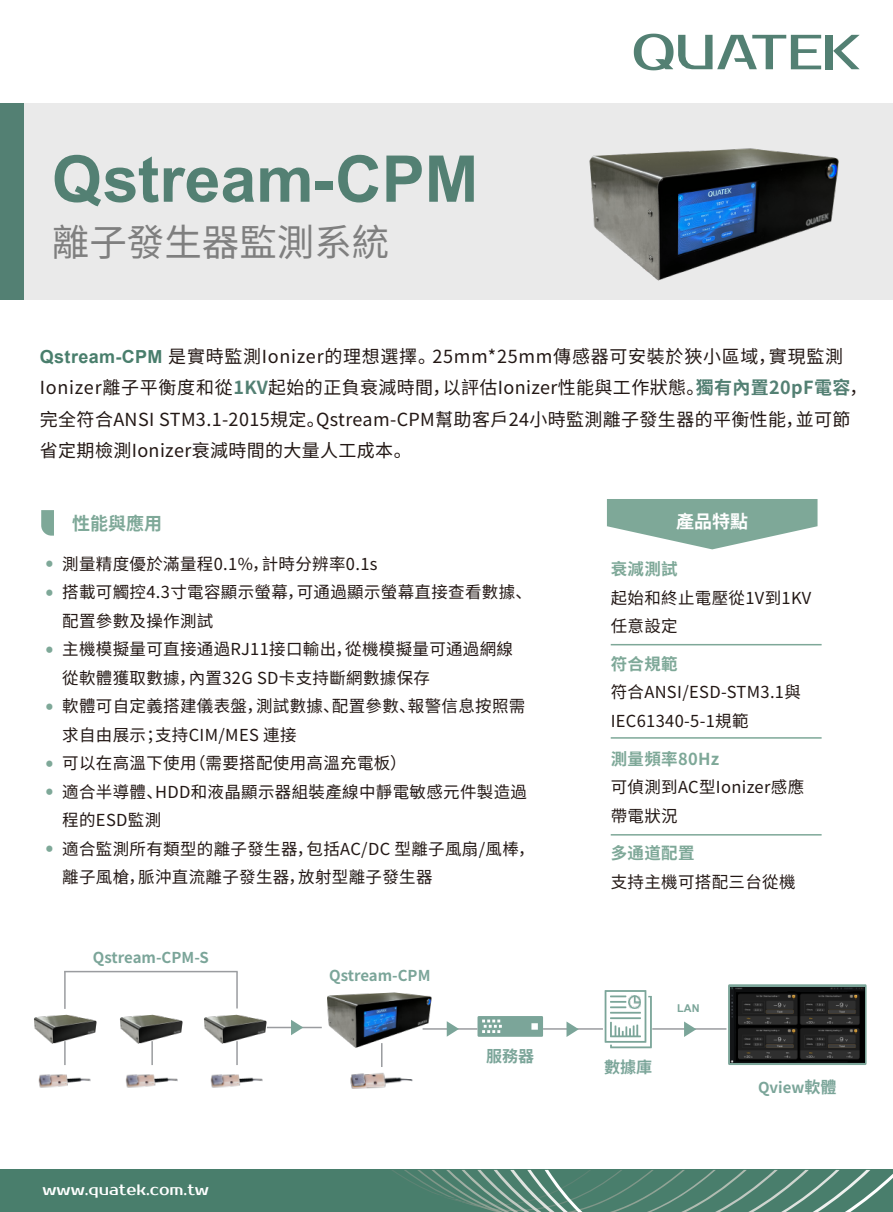
<style>
.page{position:relative;width:893px;height:1212px;background:#fff}
.page>*{position:absolute;margin:0;border:0;box-sizing:border-box;transform-origin:0 0}
.t1{font:700 64.5px "Arial";color:#538073}
.t2{font:37.5px "Source Han Sans CN";color:#7f7f7f}
.t3{font:700 33px/57px "Source Han Sans CN";color:#7ea898}
.t4{font:18px/31.5px "Source Han Sans CN";letter-spacing:.02em;color:#231815}
.t5{font:700 18px "Source Han Sans CN";color:#7ea898}
.t6{font:700 18px "Source Han Sans CN";color:#fff}
.t7{font:16.5px/28.5px "Source Han Sans CN";letter-spacing:.02em;color:#231815}
.t8{font:700 16.5px "Source Han Sans CN";letter-spacing:.02em;color:#7ea898}
.t9{font:700 16.05px "Source Han Sans CN";color:#7ba599}
.t10{font:700 15px "Source Han Sans CN";color:#7ba599}
.t11{font:15px "Prosto";color:#fff}
.t12{font:700 10.8px "Arial";color:#7ba599}
.s1{font-family:"Arial";font-weight:700;color:#497e6c}
.s2{font-weight:700;color:#538073}
.s3{font-size:16.05px}
</style>
<div class="page">
<div style="left:0;top:1170px;width:893px;height:42px;background:#497e6c"></div>
<svg style="left:392px;top:1170px;width:501px;height:42px"></svg>
<div style="left:0;top:104px;width:893px;height:196px;background:#eaeaea"></div>
<svg style="left:833px;top:35px;width:27px;height:17px"></svg>
<div style="left:826px;top:35px;width:7px;height:34px;background:#538073"></div>
<svg style="left:634px;top:34px;width:187px;height:18px"></svg>
<div style="left:0;top:104px;width:24px;height:196px;background:#538073"></div>
<img style="left:516px;top:52px;width:377px;height:229px">
<svg style="left:41px;top:510px;width:13px;height:26px"></svg>
<hr style="left:611px;top:644px;width:211px;height:1px;background:#7ea898">
<hr style="left:611px;top:737px;width:211px;height:2px;background:#7ea898">
<hr style="left:611px;top:834px;width:211px;height:1px;background:#7ea898">
<svg style="left:607px;top:499px;width:210px;height:50px"></svg>
<img style="left:303px;top:992px;width:144px;height:75px">
<svg style="left:477px;top:1016px;width:66px;height:21px"></svg>
<svg style="left:605px;top:990px;width:47px;height:58px"></svg>
<hr style="left:423px;top:1028px;width:54px;height:2px;background:#9a9c9f">
<svg style="left:447px;top:1021px;width:12px;height:16px"></svg>
<hr style="left:267px;top:1027px;width:55px;height:1px;background:#9a9c9f">
<svg style="left:291px;top:1020px;width:12px;height:15px"></svg>
<hr style="left:543px;top:1028px;width:60px;height:2px;background:#9a9c9f">
<svg style="left:566px;top:1021px;width:13px;height:16px"></svg>
<hr style="left:652px;top:1028px;width:74px;height:2px;background:#9a9c9f">
<svg style="left:684px;top:1021px;width:12px;height:16px"></svg>
<svg style="left:728px;top:984px;width:139px;height:81px"></svg>
<img style="left:731px;top:987px;width:133px;height:75px">
<hr style="left:64px;top:971px;width:174px;height:1px;background:#9a9c9f">
<hr style="left:64px;top:971px;width:2px;height:38px;background:#9a9c9f">
<hr style="left:236px;top:972px;width:2px;height:36px;background:#9a9c9f">
<hr style="left:64px;top:1041px;width:2px;height:24px;background:#9a9c9f">
<img style="left:34px;top:1002px;width:63px;height:49px">
<img style="left:120px;top:1014px;width:63px;height:30px">
<img style="left:204px;top:1002px;width:70px;height:42px">
<img style="left:38px;top:1074px;width:53px;height:14px">
<hr style="left:151px;top:1041px;width:2px;height:24px;background:#9a9c9f">
<img style="left:125px;top:1074px;width:53px;height:14px">
<hr style="left:236px;top:1041px;width:2px;height:24px;background:#9a9c9f">
<img style="left:210px;top:1074px;width:53px;height:14px">
<svg style="left:381px;top:1043px;width:1px;height:24px"></svg>
<img style="left:350px;top:1072px;width:63px;height:17px">
<h1 class="t1" style="left:52px;top:141px;width:428px">Qstream-CPM</h1>
<h2 class="t2" style="left:52px;top:222px;width:339px">離子發生器監測系統</h2>
<p class="t4" style="left:40px;top:341px;width:829px"><span class="s1">Qstream-CPM</span> 是實時監測Ionizer的理想選擇。25mm*25mm傳感器可安裝於狹小區域，實現監測Ionizer離子平衡度和從<span class="s2">1KV</span>起始的正負衰減時間，以評估Ionizer性能與工作狀態。<span class="s2">獨有內置20pF電容</span>，完全符合ANSI STM3.1-2015規定。Qstream-CPM幫助客戶24小時監測離子發生器的平衡性能，並可節省定期檢測Ionizer衰減時間的大量人工成本。</p>
<h3 class="t3" style="left:40px;top:550px;width:21px;line-height:28.5px">· ·</h3>
<h3 class="t3" style="left:40px;top:622px;width:21px;text-align:justify">· · ·</h3>
<h3 class="t3" style="left:40px;top:764px;width:21px">· ·</h3>
<p class="t5" style="left:72px;top:513px;width:91px">性能與應用</p>
<p class="t6" style="left:676px;top:511px;width:73px">產品特點</p>
<p class="t7" style="left:62px;top:550px;width:474px">測量精度優於滿量程0.1%，計時分辨率0.1s<br>搭載可觸控4.3寸電容顯示螢幕，可通過顯示螢幕直接查看數據、配置參數及操作測試<br>主機模擬量可直接通過RJ11接口輸出，從機模擬量可通過網線<br>從軟體獲取數據，內置32G SD卡支持斷網數據保存<br>軟體可自定義搭建儀表盤，測試數據、配置參數、報警信息按照需求自由展示；支持CIM/MES 連接<br>可以在高溫下使用（需要搭配使用高溫充電板）<br>適合半導體、HDD和液晶顯示器組裝產線中靜電敏感元件製造過程的ESD監測<br>適合監測所有類型的離子發生器，包括AC/DC 型離子風扇/風棒，離子風槍，脈沖直流離子發生器，放射型離子發生器</p>
<p class="t8" style="left:611px;top:560px;width:68px">衰減測試</p>
<p class="t7" style="left:611px;top:584px;width:202px">起始和終止電壓從1V到1KV任意設定</p>
<p class="t8" style="left:611px;top:655px;width:68px">符合規範</p>
<p class="t7" style="left:611px;top:678px;width:192px">符合ANSI/ESD-STM3.1與<br>IEC61340-5-1規範</p>
<p class="t8" style="left:611px;top:749px;width:110px">測量頻率80Hz</p>
<p class="t7" style="left:611px;top:773px;width:195px">可偵測到AC型Ionizer感應帶電狀況</p>
<p class="t8" style="left:611px;top:844px;width:85px">多通道配置</p>
<p class="t7" style="left:611px;top:867px;width:186px">支持主機可搭配三台從機</p>
<p class="t10" style="left:93px;top:949px;width:117px">Qstream-CPM-S</p>
<p class="t10" style="left:329px;top:967px;width:103px">Qstream-CPM</p>
<p class="t9" style="left:486px;top:1047px;width:50px">服務器</p>
<p class="t9" style="left:604px;top:1058px;width:50px">數據庫</p>
<p class="t12" style="left:677px;top:1002px;width:24px">LAN</p>
<p class="t10" style="left:758px;top:1079px;width:80px">Qview<span class="s3">軟體</span></p>
<p class="t11" style="left:43px;top:1181px;width:168px">www.quatek.com.tw</p>
</div>
